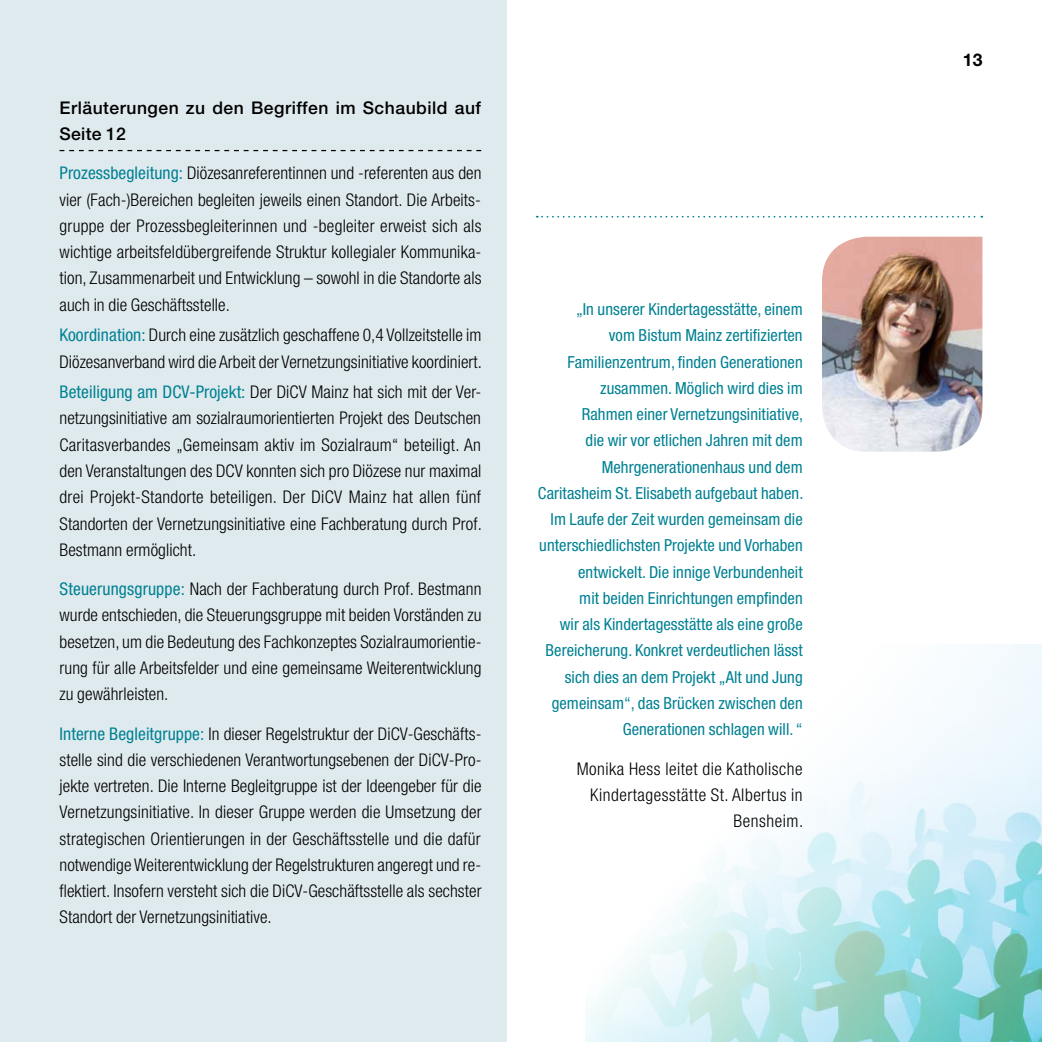
<style>
.page{position:relative;width:1042px;height:1042px;background:#fff}
.page>*{position:absolute;margin:0;border:0;box-sizing:border-box;transform-origin:0 0}
.t1{font:300 condensed 17.5px/26.2px "Helvetica Neue LT Std";letter-spacing:.005em;color:#000;text-align:justify}
.t2{font:300 condensed 17.5px/26.2px "Helvetica Neue LT Std";letter-spacing:.03em;color:#000;text-align:right}
.t3{font:500 17.5px/26.2px "Helvetica Neue LT Std";letter-spacing:.03em;color:#000}
.t4{font:700 17.5px "Helvetica Neue LT Std";color:#000}
.t5{font:condensed 16.62px/26.2px "Helvetica Neue LT Std";letter-spacing:.005em;color:#008193;text-align:right}
.s1{font-weight:400;color:#008193}
</style>
<div class="page">
<div style="left:0;top:0;width:506px;height:1042px;background:#dfeaee"></div>
<img style="left:585px;top:644px;width:457px;height:398px">
<svg style="left:60px;top:150px;width:421px;height:1px"></svg>
<img style="left:822px;top:237px;width:160px;height:215px">
<svg style="left:537px;top:216px;width:445px;height:2px"></svg>
<p class="t3" style="left:60px;top:94px;width:423px">Erläuterungen zu den Begriffen im Schaubild auf<br>Seite 12</p>
<p class="t1" style="left:60px;top:160px;width:423px"><span class="s1">Prozessbegleitung:</span> Diözesanreferentinnen und -referenten aus den vier (Fach-)Bereichen begleiten jeweils einen Standort. Die Arbeits&shy;gruppe der Prozessbegleiterinnen und -begleiter erweist sich als wichtige arbeitsfeldübergreifende Struktur kollegialer Kommunika&shy;tion, Zusammenarbeit und Entwicklung – sowohl in die Standorte als auch in die Geschäftsstelle.</p>
<p class="t1" style="left:60px;top:322px;width:424px"><span class="s1">Koordination:</span> Durch eine zusätzlich geschaffene 0,4 Vollzeitstelle im<br>Diözesanverband wird die Arbeit der Vernetzungsinitiative koordiniert.</p>
<p class="t1" style="left:60px;top:379px;width:424px"><span class="s1">Beteiligung am DCV-Projekt:</span> Der DiCV Mainz hat sich mit der Ver&shy;netzungsinitiative am sozialraumorientierten Projekt des Deutschen Caritasverbandes „Gemeinsam aktiv im Sozialraum“ beteiligt. An den Veranstaltungen des DCV konnten sich pro Diözese nur maximal drei Projekt-Standorte beteiligen. Der DiCV Mainz hat allen fünf Standorten der Vernetzungsinitiative eine Fachberatung durch Prof.<br>Bestmann ermöglicht.</p>
<p class="t1" style="left:60px;top:576px;width:423px"><span class="s1">Steuerungsgruppe:</span> Nach der Fachberatung durch Prof. Bestmann wurde entschieden, die Steuerungsgruppe mit beiden Vorständen zu besetzen, um die Bedeutung des Fachkonzeptes Sozialraumorientie&shy;rung für alle Arbeitsfelder und eine gemeinsame Weiterentwicklung zu gewährleisten.</p>
<p class="t1" style="left:60px;top:720px;width:423px"><span class="s1">Interne Begleitgruppe:</span> In dieser Regelstruktur der DiCV-Geschäfts&shy;stelle sind die verschiedenen Verantwortungsebenen der DiCV-Pro&shy;jekte vertreten. Die Interne Begleitgruppe ist der Ideengeber für die Vernetzungsinitiative. In dieser Gruppe werden die Umsetzung der strategischen Orientierungen in der Geschäftsstelle und die dafür notwendige Weiterentwicklung der Regelstrukturen angeregt und re&shy;flektiert. Insofern versteht sich die DiCV-Geschäftsstelle als sechster Standort der Vernetzungsinitiative.</p>
<p class="t5" style="left:538px;top:296px;width:267px">„In unserer Kindertagesstätte, einem<br>vom Bistum Mainz zertifizierten Familienzentrum, finden Generationen zusammen. Möglich wird dies im<br>Rahmen einer Vernetzungsinitiative,<br>die wir vor etlichen Jahren mit dem Mehrgenerationenhaus und dem Caritasheim St. Elisabeth aufgebaut haben.<br>Im Laufe der Zeit wurden gemeinsam die unterschiedlichsten Projekte und Vorhaben entwickelt. Die innige Verbundenheit<br>mit beiden Einrichtungen empfinden<br>wir als Kindertagesstätte als eine große Bereicherung. Konkret verdeutlichen lässt sich dies an dem Projekt „Alt und Jung gemeinsam“, das Brücken zwischen den Generationen schlagen will. “</p>
<p class="t2" style="left:577px;top:755px;width:228px">Monika Hess leitet die Katholische<br>Kindertagesstätte St. Albertus in<br>Bensheim.</p>
<p class="t4" style="left:963px;top:49px;width:21px">13</p>
</div>
